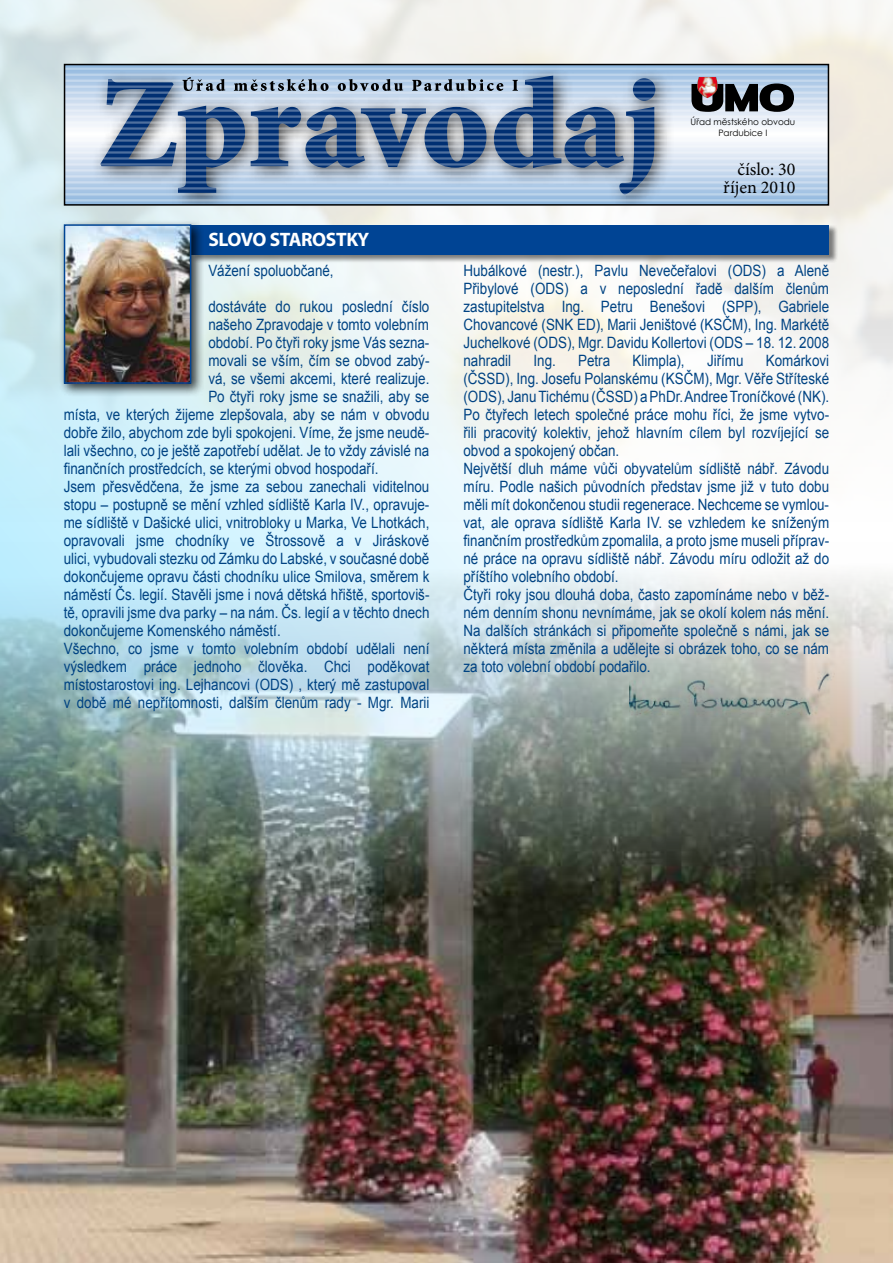
<style>
.page{position:relative;width:893px;height:1263px;background:#fff}
.page>*{position:absolute;margin:0;border:0;box-sizing:border-box;transform-origin:0 0}
.t1{font:700 19.5px "Myriad Pro";letter-spacing:-.02em;color:#fff}
.t2{font:18px/18px "Minion Pro";color:#000;text-align:right}
.t3{font:15.6px/18px "Arial";color:#004383;text-align:justify;scale:.86 1}
.t4{font:8.85px/10.6px "Century Gothic";color:#000;text-align:center}
</style>
<div class="page">
<img style="left:0;top:542px;width:893px;height:721px">
<div style="left:191px;top:225px;width:647px;height:38px;background:#000;opacity:.5"></div>
<div style="left:191px;top:225px;width:638px;height:30px;background:#004494"></div>
<div style="left:59px;top:219px;width:145px;height:178px;background:#000;opacity:.75"></div>
<img style="left:67px;top:227px;width:121px;height:154px">
<div style="left:64px;top:224px;width:127px;height:160px;border:2px solid #004494"></div>
<img style="left:629px;top:663px;width:207px;height:63px">
<svg style="left:67px;top:67px;width:759px;height:136px;background:#95aac4"></svg>
<div style="left:64px;top:64px;width:765px;height:142px;border:2px solid #000"></div>
<img style="left:697px;top:77px;width:21px;height:21px">
<p class="t1" style="left:208px;top:226px;width:163px">SLOVO STAROSTKY</p>
<p class="t3" style="left:208px;top:262px;width:147px">Vážení spoluobčané,</p>
<p class="t3" style="left:208px;top:298px;width:259px">dostáváte do rukou poslední číslo</p>
<p class="t3" style="left:208px;top:316px;width:258px">našeho Zpravodaje v tomto volebním</p>
<p class="t3" style="left:208px;top:334px;width:259px">období. Po čtyři roky jsme Vás sezna-</p>
<p class="t3" style="left:208px;top:352px;width:259px">movali se vším, čím se obvod zabý-</p>
<p class="t3" style="left:208px;top:370px;width:259px">vá, se všemi akcemi, které realizuje.</p>
<p class="t3" style="left:208px;top:388px;width:259px">Po čtyři roky jsme se snažili, aby se</p>
<p class="t3" style="left:64px;top:406px;width:427px">místa, ve kterých žijeme zlepšovala, aby se nám v obvodu</p>
<p class="t3" style="left:64px;top:424px;width:427px">dobře žilo, abychom zde byli spokojeni. Víme, že jsme neudě-</p>
<p class="t3" style="left:64px;top:442px;width:427px">lali všechno, co je ještě zapotřebí udělat. Je to vždy závislé na</p>
<p class="t3" style="left:64px;top:460px;width:367px">finančních prostředcích, se kterými obvod hospodaří.</p>
<p class="t3" style="left:64px;top:478px;width:427px">Jsem přesvědčena, že jsme za sebou zanechali viditelnou</p>
<p class="t3" style="left:64px;top:496px;width:427px">stopu – postupně se mění vzhled sídliště Karla IV., opravuje-</p>
<p class="t3" style="left:64px;top:514px;width:427px">me sídliště v Dašické ulici, vnitrobloky u Marka, Ve Lhotkách,</p>
<p class="t3" style="left:64px;top:532px;width:427px">opravovali jsme chodníky ve Štrossově a v Jiráskově</p>
<p class="t3" style="left:64px;top:550px;width:427px">ulici, vybudovali stezku od Zámku do Labské, v současné době</p>
<p class="t3" style="left:64px;top:568px;width:427px">dokončujeme opravu části chodníku ulice Smilova, směrem k</p>
<p class="t3" style="left:64px;top:586px;width:427px">náměstí Čs. legií. Stavěli jsme i nová dětská hřiště, sportoviš-</p>
<p class="t3" style="left:64px;top:604px;width:427px">tě, opravili jsme dva parky – na nám. Čs. legií a v těchto dnech</p>
<p class="t3" style="left:64px;top:622px;width:254px">dokončujeme Komenského náměstí.</p>
<p class="t3" style="left:64px;top:640px;width:427px">Všechno, co jsme v tomto volebním období udělali není</p>
<p class="t3" style="left:64px;top:658px;width:427px">výsledkem práce jednoho člověka. Chci poděkovat</p>
<p class="t3" style="left:64px;top:676px;width:427px">místostarostovi ing. Lejhancovi (ODS) , který mě zastupoval</p>
<p class="t3" style="left:64px;top:694px;width:427px">v době mé nepřítomnosti, dalším členům rady - Mgr. Marii</p>
<p class="t4" style="left:690px;top:116px;width:106px">Úřad městského obvodu<br>Pardubice I</p>
<p class="t2" style="left:723px;top:161px;width:74px">číslo: 30 říjen 2010</p>
<p class="t3" style="left:463px;top:262px;width:427px">Hubálkové (nestr.), Pavlu Nevečeřalovi (ODS) a Aleně Přibylové (ODS) a v neposlední řadě dalším členům zastupitelstva Ing. Petru Benešovi (SPP), Gabriele Chovancové (SNK ED), Marii Jeništové (KSČM), Ing. Markétě Juchelkové (ODS), Mgr. Davidu Kollertovi (ODS – 18. 12. 2008 nahradil</p>
<p class="t3" style="left:533px;top:352px;width:28px">Ing.</p>
<p class="t3" style="left:578px;top:352px;width:39px">Petra</p>
<p class="t3" style="left:632px;top:352px;width:62px">Klimpla),</p>
<p class="t3" style="left:707px;top:352px;width:44px">Jiřímu</p>
<p class="t3" style="left:463px;top:352px;width:427px;text-align:left;text-indent:302px">Komárkovi (ČSSD), Ing. Josefu Polanskému (KSČM), Mgr. Věře Stříteské (ODS), Janu Tichému (ČSSD) a PhDr. Andree Troníčkové (NK).<br>Po čtyřech letech společné práce mohu říci, že jsme vytvo&shy;řili pracovitý kolektiv, jehož hlavním cílem byl rozvíjející se obvod a spokojený občan.<br>Největší dluh máme vůči obyvatelům sídliště nábř. Závodu míru. Podle našich původních představ jsme již v tuto dobu měli mít dokončenou studii regenerace. Nechceme se vymlou&shy;vat, ale oprava sídliště Karla IV. se vzhledem ke sníženým finančním prostředkům zpomalila, a proto jsme museli příprav&shy;né práce na opravu sídliště nábř. Závodu míru odložit až do příštího volebního období.<br>Čtyři roky jsou dlouhá doba, často zapomínáme nebo v běž&shy;ném denním shonu nevnímáme, jak se okolí kolem nás mění.<br>Na dalších stránkách si připomeňte společně s námi, jak se některá místa změnila a udělejte si obrázek toho, co se nám za toto volební období podařilo.</p>
</div>
